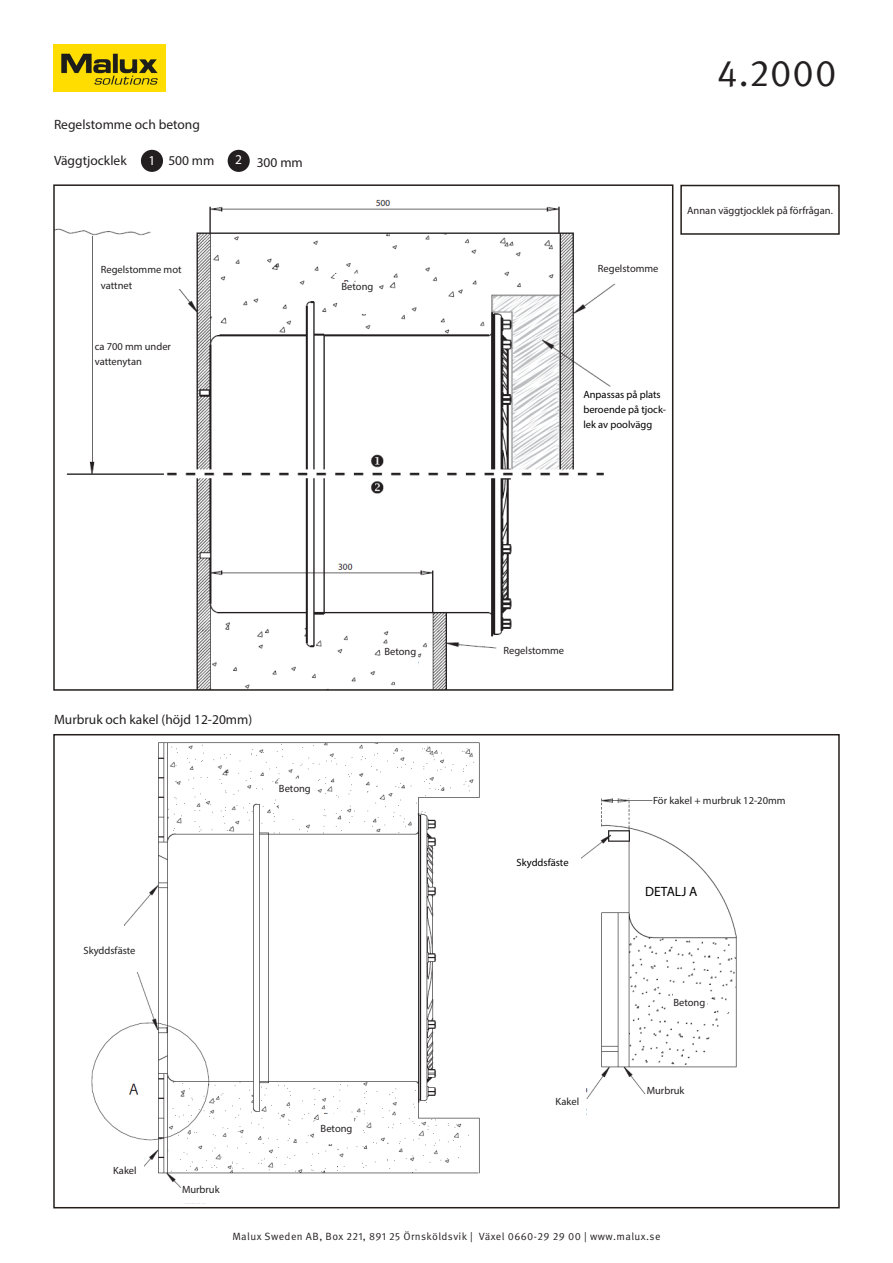
<style>
.page{position:relative;width:893px;height:1263px;background:#fff}
.page>*{position:absolute;margin:0;border:0;box-sizing:border-box;transform-origin:0 0}
.Huvudrubrik_Produktu{font:37.5px "Meta OT";color:#231f20}
.t1{font:13.5px "Myriad Pro";color:#231f20}
.t2{font:13.5px "Myriad Pro";color:#000}
.t3{font:13.5px "Myriad Pro";color:#fff}
.t4{font:10.5px/15px "Myriad Pro";color:#231f20}
.Pagina__vänster{font:10.5px "Meta OT";letter-spacing:.04em;color:#231f20}
.t5{font:10.5px/15px "Myriad Pro";color:#000}
</style>
<div class="page">
<img style="left:54px;top:45px;width:112px;height:47px">
<img style="left:56px;top:199px;width:560px;height:489px">
<div style="left:53px;top:184px;width:620px;height:507px;border:2px solid #241e1b"></div>
<div style="left:101px;top:246px;width:92px;height:42px;background:#fff"></div>
<div style="left:95px;top:342px;width:92px;height:93px;background:#fff"></div>
<div style="left:598px;top:242px;width:70px;height:37px;background:#fff"></div>
<div style="left:342px;top:282px;width:37px;height:28px;background:#fff"></div>
<div style="left:583px;top:390px;width:87px;height:79px;background:#fff"></div>
<div style="left:384px;top:647px;width:34px;height:33px;background:#fff"></div>
<div style="left:503px;top:641px;width:75px;height:33px;background:#fff"></div>
<div style="left:141px;top:150px;width:22px;height:22px;background:#231f20;border-radius:50%"></div>
<div style="left:228px;top:150px;width:22px;height:22px;background:#231f20;border-radius:50%"></div>
<div style="left:680px;top:185px;width:160px;height:50px;border:2px solid #241e1b"></div>
<img style="left:91px;top:742px;width:646px;height:462px">
<div style="left:53px;top:734px;width:787px;height:474px;border:2px solid #241e1b"></div>
<div style="left:279px;top:784px;width:38px;height:28px;background:#fff"></div>
<div style="left:106px;top:1154px;width:38px;height:33px;background:#fff"></div>
<div style="left:182px;top:1174px;width:38px;height:29px;background:#fff"></div>
<div style="left:549px;top:1084px;width:37px;height:33px;background:#fff"></div>
<div style="left:647px;top:1072px;width:37px;height:36px;background:#fff"></div>
<div style="left:321px;top:1114px;width:33px;height:28px;background:#fff"></div>
<div style="left:673px;top:988px;width:34px;height:29px;background:#fff"></div>
<div style="left:653px;top:784px;width:163px;height:33px;background:#fff"></div>
<div style="left:68px;top:929px;width:83px;height:42px;background:#fff"></div>
<div style="left:505px;top:844px;width:75px;height:36px;background:#fff"></div>
<div style="left:642px;top:872px;width:58px;height:37px;background:#fff"></div>
<p class="t1" style="left:54px;top:116px;width:147px">Regelstomme och betong</p>
<p class="t1" style="left:54px;top:153px;width:74px">Väggtjocklek</p>
<p class="t3" style="left:148px;top:152px;width:8px">1</p>
<p class="t1" style="left:168px;top:153px;width:48px">500 mm</p>
<p class="t3" style="left:235px;top:151px;width:8px">2</p>
<p class="t1" style="left:257px;top:154px;width:48px">300 mm</p>
<p class="t4" style="left:101px;top:262px;width:82px">Regelstomme mot vattnet</p>
<p class="t4" style="left:95px;top:338px;width:78px">ca 700 mm under vattenytan</p>
<p class="t4" style="left:342px;top:279px;width:33px">Betong</p>
<p class="Huvudrubrik_Produktu" style="left:717px;top:51px;width:121px">4.2000</p>
<p class="t4" style="left:598px;top:261px;width:62px">Regelstomme</p>
<p class="t4" style="left:687px;top:202px;width:147px">Annan väggtjocklek på förfrågan.</p>
<p class="t5" style="left:583px;top:387px;width:84px">Anpassas på plats beroende på tjock&shy;lek av poolvägg</p>
<p class="t1" style="left:54px;top:711px;width:200px">Murbruk och kakel (höjd 12-20mm)</p>
<p class="t4" style="left:279px;top:780px;width:33px">Betong</p>
<p class="t4" style="left:84px;top:943px;width:54px">Skyddsfäste</p>
<p class="t4" style="left:384px;top:644px;width:33px">Betong</p>
<p class="t4" style="left:503px;top:643px;width:62px">Regelstomme</p>
<p class="t5" style="left:517px;top:855px;width:54px">Skyddsfäste</p>
<p class="t4" style="left:113px;top:1163px;width:25px">Kakel</p>
<p class="t4" style="left:182px;top:1181px;width:39px">Murbruk</p>
<p class="t4" style="left:321px;top:1121px;width:33px">Betong</p>
<p class="t4" style="left:556px;top:1094px;width:25px">Kakel</p>
<p class="t4" style="left:653px;top:793px;width:134px">För kakel + murbruk 12-20mm</p>
<p class="t2" style="left:645px;top:883px;width:54px">DETALJ A</p>
<p class="t4" style="left:673px;top:995px;width:33px">Betong</p>
<p class="t4" style="left:647px;top:1083px;width:39px">Murbruk</p>
<p class="Pagina__vänster" style="left:232px;top:1230px;width:430px">Malux Sweden AB, Box 221, 891 25 Örnsköldsvik | Växel 0660-29 29 00 | www.malux.se</p>
</div>
